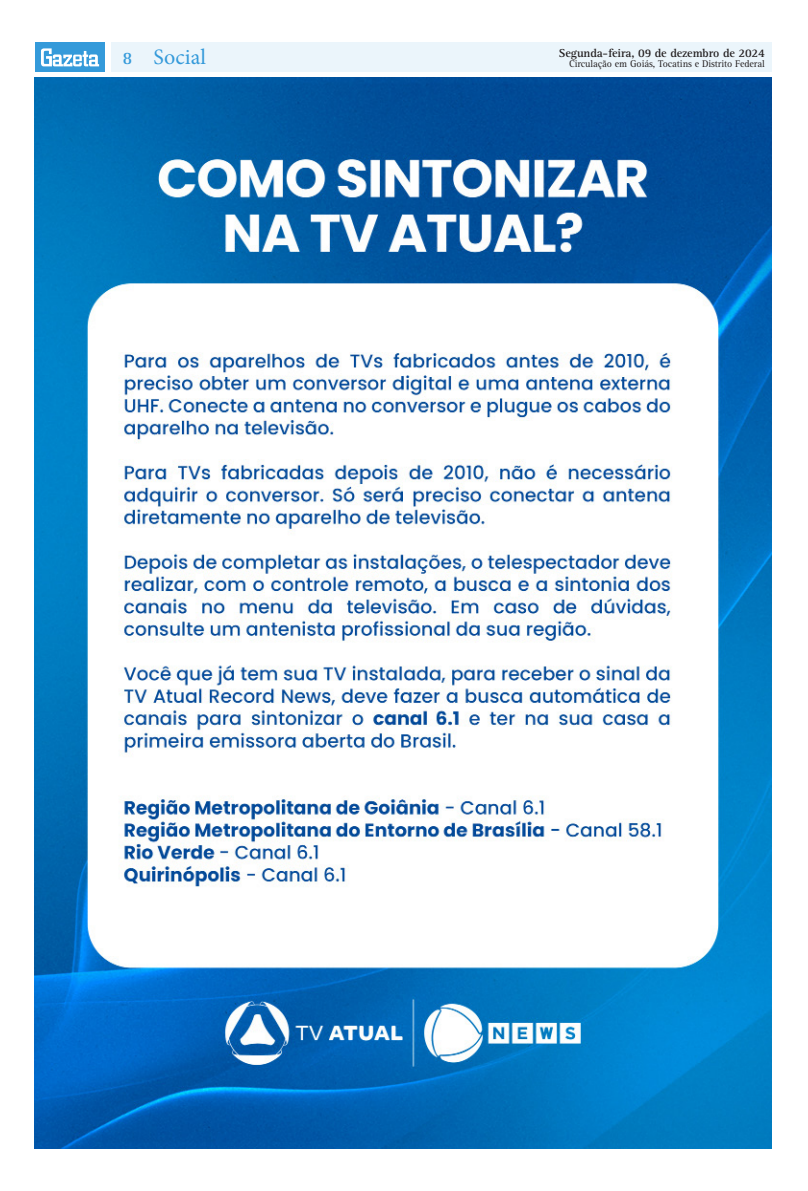
<style>
.page{position:relative;width:808px;height:1191px;background:#fff}
.page>*{position:absolute;margin:0;border:0;box-sizing:border-box;transform-origin:0 0}
.t1{font:22px "Minion Pro";letter-spacing:.005em;color:#349ada}
.t2{font:700 18px "Rotis Serif Std";color:#349ada}
.t3{font:700 12px "Rotis Serif Std";letter-spacing:-.01em;color:#231f20}
.t4{font:10px "Rotis Serif Std";letter-spacing:-.01em;color:#231f20}
</style>
<div class="page">
<div style="left:111px;top:43px;width:661px;height:29px;background:#ebf5fb"></div>
<div style="left:36px;top:43px;width:69px;height:29px;background:#349ada"></div>
<svg style="left:41px;top:48px;width:58px;height:18px"></svg>
<img style="left:35px;top:77px;width:737px;height:1071px">
<p class="t2" style="left:122px;top:47px;width:12px">8</p>
<p class="t1" style="left:153px;top:42px;width:54px">Social</p>
<p class="t3" style="left:559px;top:46px;width:207px">Segunda-feira, 09 de dezembro de 2024</p>
<p class="t4" style="left:569px;top:58px;width:197px">Circulação em Goiás, Tocatins e Distrito Federal</p>
</div>
